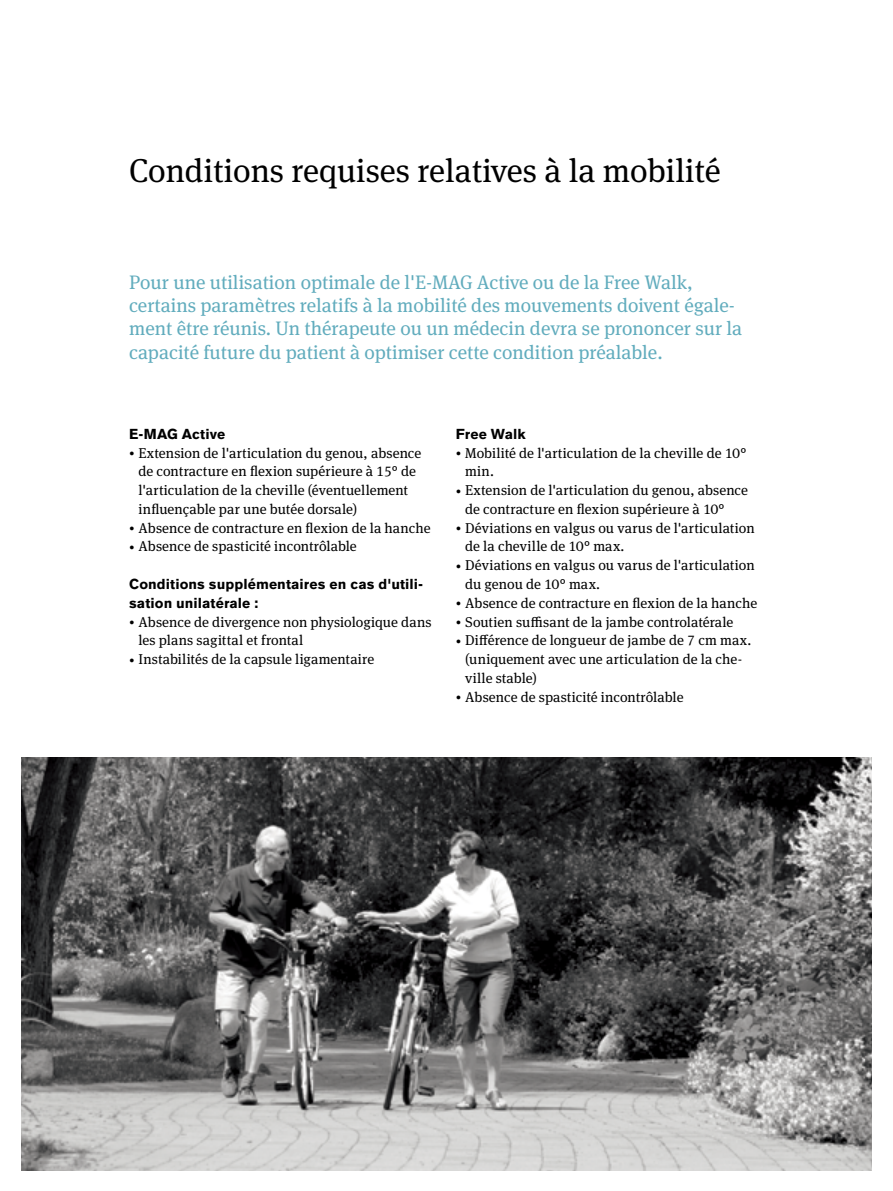
<style>
.page{position:relative;width:893px;height:1191px;background:#fff}
.page>*{position:absolute;margin:0;border:0;box-sizing:border-box;transform-origin:0 0}
.t1{font:33px "OBO Serif";color:#000}
.t2{font:19.5px/23.2px "OBO Serif";color:#61acbd}
.t3{font:14.25px/18.8px "OBO Serif";letter-spacing:.005em;color:#000}
.t4{font:700 14.25px/18.8px "OBO Sans";letter-spacing:.005em;color:#000}
.s1{font-size:10.65px}
</style>
<div class="page">
<img style="left:21px;top:758px;width:851px;height:412px">
<h1 class="t1" style="left:129px;top:151px;width:593px">Conditions requises relatives à la mobilité</h1>
<p class="t2" style="left:129px;top:270px;width:615px">Pour une utilisation optimale de l'E-MAG Active ou de la Free Walk, certains paramètres relatifs à la mobilité des mouvements doivent égale&shy;ment être réunis. Un thérapeute ou un médecin devra se prononcer sur la capacité future du patient à optimiser cette condition préalable.</p>
<p class="t4" style="left:129px;top:424px;width:98px">E-MAG Active</p>
<p class="t3" style="left:138px;top:443px;width:284px;text-indent:-9px"><span class="s1">•</span> Extension de l'articulation du genou, absence de contracture en flexion supérieure à 15° de l'articulation de la cheville (éventuellement influençable par une butée dorsale)</p>
<p class="t3" style="left:129px;top:518px;width:303px"><span class="s1">•</span> Absence de contracture en flexion de la hanche</p>
<p class="t3" style="left:129px;top:537px;width:229px"><span class="s1">•</span> Absence de spasticité incontrôlable</p>
<p class="t4" style="left:129px;top:574px;width:296px">Conditions supplémentaires en cas d'utili&shy;sation unilatérale :</p>
<p class="t3" style="left:138px;top:612px;width:295px;text-indent:-9px"><span class="s1">•</span> Absence de divergence non physiologique dans les plans sagittal et frontal</p>
<p class="t3" style="left:129px;top:649px;width:247px"><span class="s1">•</span> Instabilités de la capsule ligamentaire</p>
<p class="t4" style="left:456px;top:424px;width:72px">Free Walk</p>
<p class="t3" style="left:465px;top:443px;width:283px;text-indent:-9px"><span class="s1">•</span> Mobilité de l'articulation de la cheville de 10° min.</p>
<p class="t3" style="left:465px;top:481px;width:284px;text-indent:-9px"><span class="s1">•</span> Extension de l'articulation du genou, absence de contracture en flexion supérieure à 10°</p>
<p class="t3" style="left:465px;top:518px;width:291px;text-indent:-9px"><span class="s1">•</span> Déviations en valgus ou varus de l'articulation de la cheville de 10° max.</p>
<p class="t3" style="left:465px;top:556px;width:291px;text-indent:-9px"><span class="s1">•</span> Déviations en valgus ou varus de l'articulation du genou de 10° max.</p>
<p class="t3" style="left:456px;top:593px;width:303px"><span class="s1">•</span> Absence de contracture en flexion de la hanche</p>
<p class="t3" style="left:456px;top:612px;width:279px"><span class="s1">•</span> Soutien suffisant de la jambe controlatérale</p>
<p class="t3" style="left:465px;top:631px;width:288px;text-indent:-9px"><span class="s1">•</span> Différence de longueur de jambe de 7 cm max. (uniquement avec une articulation de la che&shy;ville stable)</p>
<p class="t3" style="left:456px;top:687px;width:229px"><span class="s1">•</span> Absence de spasticité incontrôlable</p>
</div>
